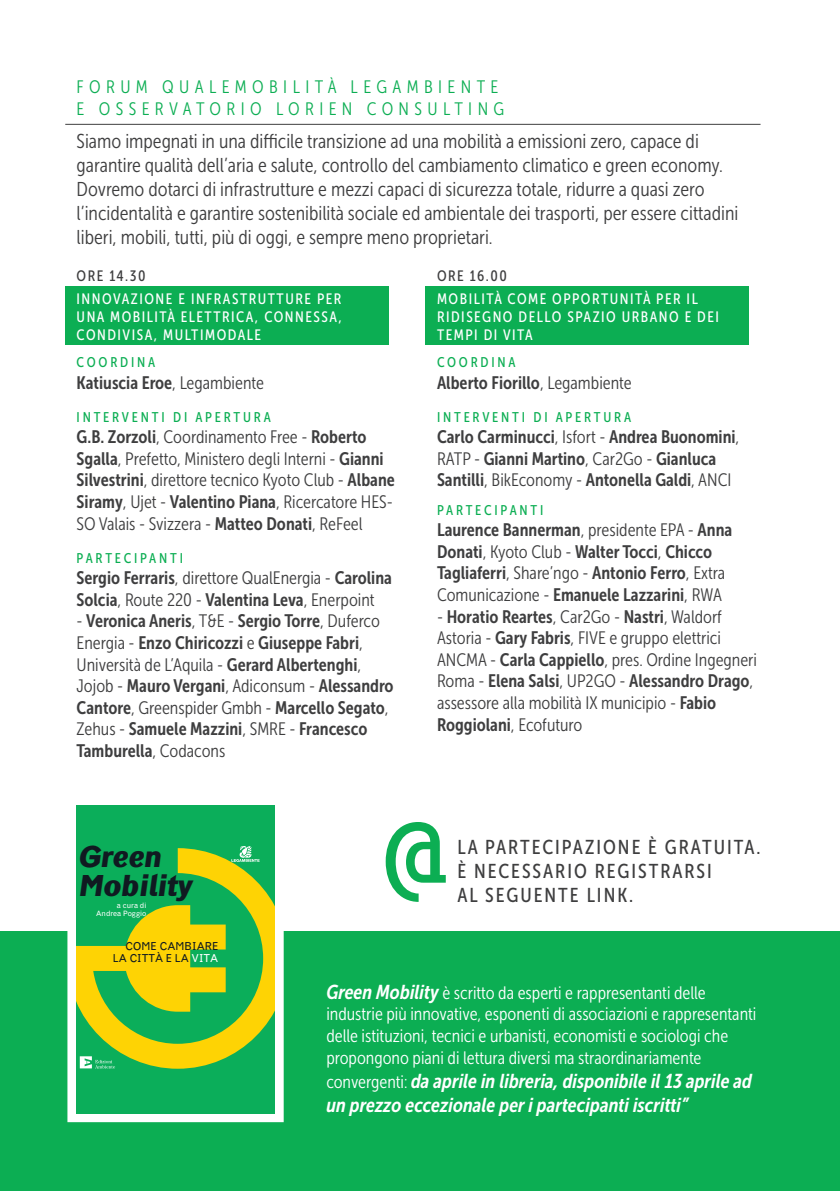
<style>
.page{position:relative;width:840px;height:1191px;background:#fff}
.page>*{position:absolute;margin:0;border:0;box-sizing:border-box;transform-origin:0 0}
.t1{font:italic 900 30.6px/28.2px "DF Dejavu Pro";letter-spacing:.01em;color:#101a21}
.t2{font:20px/24px "Museo Sans Cond 300";color:#3e3e3f}
.t3{font:italic 20px/24px "Museo Sans Cond 700";color:#fff}
.t4{font:20px "Museo Sans Cond 500";letter-spacing:.1em;color:#3e3e3f}
.t5{font:18px/21.6px "Museo Sans Cond 700";color:#3e3e3f}
.t6{font:18px/21.6px "Museo Sans Cond 300";color:#3e3e3f}
.t7{font:18px/21.6px "Museo Sans Cond 300";color:#fff}
.t8{font:18px "Museo Sans Cond 300";letter-spacing:.3em;color:#0cae53}
.t9{font:15px/18px "Museo Sans Cond 500";letter-spacing:.1em;color:#fff;text-align:justify}
.t10{font:15px "Museo Sans Cond 500";letter-spacing:.1em;color:#3e3e3f}
.t11{font:14px "Museo Sans Cond 500";letter-spacing:.2em;color:#0cae53}
.t12{font:11.6px/13px "DF Dejavu Pro";letter-spacing:.01em;color:#101a21;text-align:right}
.t13{font:7.8px/8.2px "DF Dejavu Pro";color:#fff;text-align:right}
.s1{font-family:"Museo Sans Cond 300"}
.s2{font-family:"Museo Sans Cond 700"}
.s3{color:#fff}
.s4{font-family:"Museo Sans Cond 700";font-style:italic;font-size:20px}
.s5{font-family:"Museo Sans Cond 300";font-style:normal;font-size:18px}
</style>
<div class="page">
<div style="left:65px;top:286px;width:323px;height:59px;background:#0cae53"></div>
<div style="left:425px;top:286px;width:323px;height:59px;background:#0cae53"></div>
<hr style="left:65px;top:124px;width:695px;height:1px;background:#3e3e3f">
<div style="left:0;top:931px;width:839px;height:260px;background:#0cae53"></div>
<svg style="left:385px;top:822px;width:60px;height:80px"></svg>
<div style="left:67px;top:796px;width:216px;height:326px;background:#fff"></div>
<div style="left:76px;top:805px;width:198px;height:308px;background:#0bae5a"></div>
<svg style="left:76px;top:848px;width:198px;height:220px"></svg>
<svg style="left:80px;top:1056px;width:35px;height:12px"></svg>
<svg style="left:231px;top:846px;width:28px;height:16px"></svg>
<p class="t8" style="left:77px;top:77px;width:423px">FORUM QUALEMOBILITÀ LEGAMBIENTE</p>
<p class="t8" style="left:77px;top:99px;width:429px">E OSSERVATORIO LORIEN CONSULTING</p>
<p class="t2" style="left:77px;top:129px;width:663px">Siamo impegnati in una difficile transizione ad una mobilità a emissioni zero, capace di garantire qualità dell’aria e salute, controllo del cambiamento climatico e green economy.<br>Dovremo dotarci di infrastrutture e mezzi capaci di sicurezza totale, ridurre a quasi zero l’incidentalità e garantire sostenibilità sociale ed ambientale dei trasporti, per essere cittadini liberi, mobili, tutti, più di oggi, e sempre meno proprietari.</p>
<p class="t10" style="left:77px;top:267px;width:70px">ORE 14.30</p>
<p class="t9" style="left:77px;top:289px;width:266px">INNOVAZIONE E INFRASTRUTTURE PER UNA MOBILITÀ ELETTRICA, CONNESSA, CONDIVISA, MULTIMODALE</p>
<p class="t10" style="left:437px;top:267px;width:71px">ORE 16.00</p>
<p class="t9" style="left:437px;top:289px;width:283px;text-align:left">MOBILITÀ COME OPPORTUNITÀ PER IL<br>RIDISEGNO DELLO SPAZIO URBANO E DEI<br>TEMPI DI VITA</p>
<p class="t11" style="left:77px;top:354px;width:80px">COORDINA</p>
<p class="t5" style="left:77px;top:372px;width:189px">Katiuscia Eroe<span class="s1">, Legambiente</span></p>
<p class="t11" style="left:77px;top:409px;width:195px">INTERVENTI DI APERTURA</p>
<p class="t6" style="left:77px;top:426px;width:319px"><span class="s2">G.B. Zorzoli</span>, Coordinamento Free - <span class="s2">Roberto Sgalla</span>, Prefetto, Ministero degli Interni - <span class="s2">Gianni Silvestrini</span>, direttore tecnico Kyoto Club - <span class="s2">Albane Siramy</span>, Ujet - <span class="s2">Valentino Piana</span>, Ricercatore HES-SO Valais - Svizzera - <span class="s2">Matteo Donati</span>, ReFeel</p>
<p class="t11" style="left:77px;top:550px;width:108px">PARTECIPANTI</p>
<p class="t6" style="left:77px;top:567px;width:316px"><span class="s2">Sergio Ferraris</span>, direttore QualEnergia - <span class="s2">Carolina<br>Solcia</span>, Route 220 - <span class="s2">Valentina Leva</span>, Enerpoint</p>
<p class="t5" style="left:77px;top:610px;width:318px"><span class="s1">-</span> Veronica Aneris<span class="s1">, T&amp;E -</span> Sergio Torre<span class="s1">, Duferco Energia -</span> Enzo Chiricozzi <span class="s1">e</span> Giuseppe Fabri<span class="s1">, Università de L’Aquila -</span> Gerard Albertenghi<span class="s1">, Jojob -</span> Mauro Vergani<span class="s1">, Adiconsum -</span> Alessandro Cantore<span class="s1">, Greenspider Gmbh -</span> Marcello Segato<span class="s1">, Zehus -</span> Samuele Mazzini<span class="s1">, SMRE -</span> Francesco Tamburella<span class="s1">, Codacons</span></p>
<p class="t1" style="left:78px;top:844px;width:115px">Green<br>Mobility</p>
<p class="t13" style="left:96px;top:901px;width:52px">a cura di<br>Andrea Poggio</p>
<p class="t12" style="left:113px;top:939px;width:107px">COME CAMBIARE<br>LA CITTÀ E LA <span class="s3">VITA</span></p>
<p class="t11" style="left:437px;top:354px;width:80px">COORDINA</p>
<p class="t5" style="left:437px;top:372px;width:196px">Alberto Fiorillo<span class="s1">, Legambiente</span></p>
<p class="t11" style="left:437px;top:409px;width:195px">INTERVENTI DI APERTURA</p>
<p class="t5" style="left:437px;top:426px;width:304px">Carlo Carminucci<span class="s1">, Isfort -</span> Andrea Buonomini<span class="s1">,<br>RATP -</span> Gianni Martino<span class="s1">, Car2Go -</span> Gianluca<br>Santilli<span class="s1">, BikEconomy -</span> Antonella Galdi<span class="s1">, ANCI</span></p>
<p class="t11" style="left:437px;top:502px;width:108px">PARTECIPANTI</p>
<p class="t5" style="left:437px;top:519px;width:296px">Laurence Bannerman<span class="s1">, presidente EPA -</span> Anna Donati<span class="s1">, Kyoto Club -</span> Walter Tocci<span class="s1">,</span> Chicco Tagliaferri<span class="s1">, Share’ngo -</span> Antonio Ferro<span class="s1">, Extra Comunicazione -</span> Emanuele Lazzarini<span class="s1">, RWA</span></p>
<p class="t6" style="left:437px;top:606px;width:321px">- <span class="s2">Horatio Reartes</span>, Car2Go - <span class="s2">Nastri</span>, Waldorf Astoria - <span class="s2">Gary Fabris</span>, FIVE e gruppo elettrici ANCMA - <span class="s2">Carla Cappiello</span>, pres. Ordine Ingegneri Roma - <span class="s2">Elena Salsi</span>, UP2GO - <span class="s2">Alessandro Drago</span>, assessore alla mobilità IX municipio - <span class="s2">Fabio Roggiolani</span>, Ecofuturo</p>
<p class="t4" style="left:457px;top:836px;width:304px">LA PARTECIPAZIONE È GRATUITA.</p>
<p class="t4" style="left:457px;top:860px;width:256px">È NECESSARIO REGISTRARSI</p>
<p class="t4" style="left:457px;top:884px;width:177px">AL SEGUENTE LINK.</p>
<p class="t7" style="left:326px;top:982px;width:431px"><span class="s4">Green Mobility</span> è scritto da esperti e rappresentanti delle industrie più innovative, esponenti di associazioni e rappresentanti delle istituzioni, tecnici e urbanisti, economisti e sociologi che propongono piani di lettura diversi ma straordinariamente</p>
<p class="t3" style="left:326px;top:1068px;width:427px"><span class="s5">convergenti:</span> da aprile in libreria, disponibile il 13 aprile ad un prezzo eccezionale per i partecipanti iscritti”</p>
</div>
